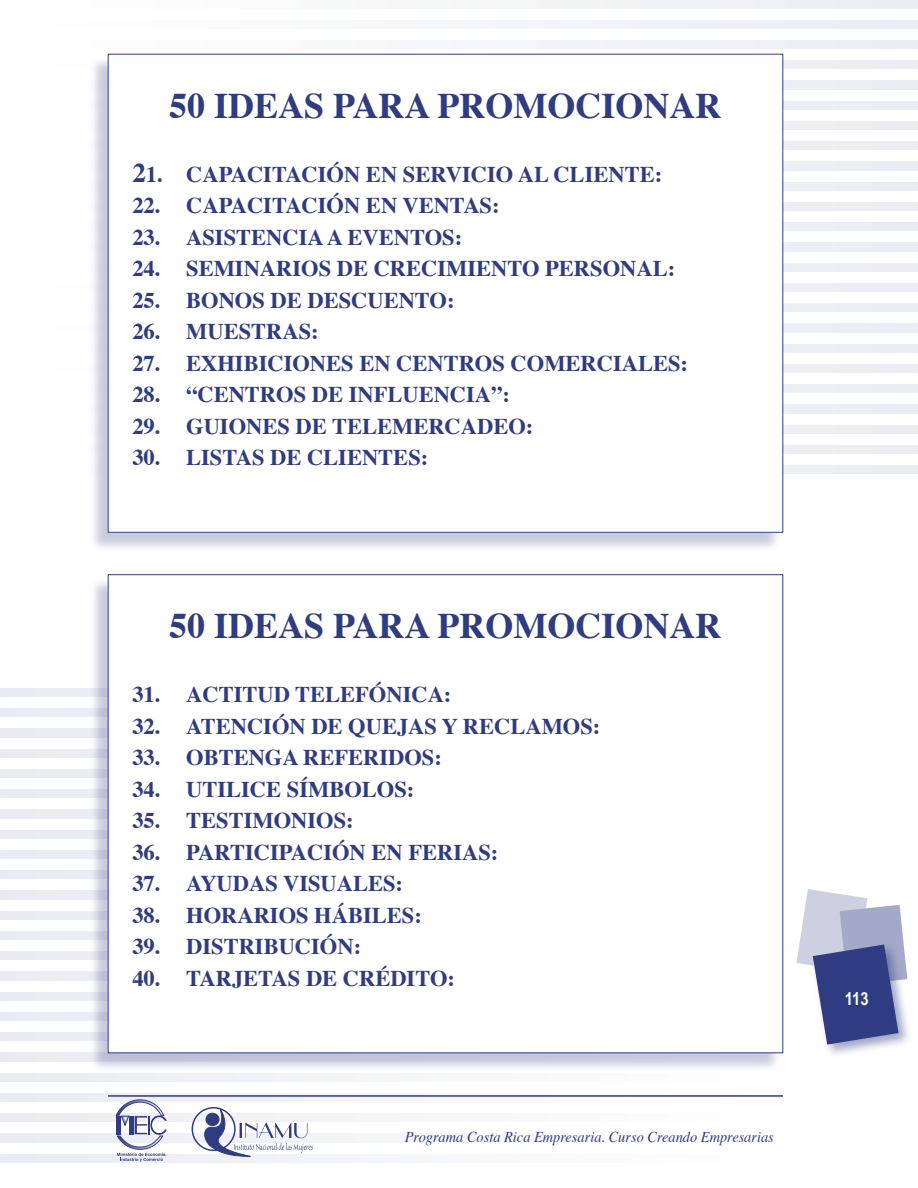
<style>
.page{position:relative;width:918px;height:1188px;background:#fff}
.page>*{position:absolute;margin:0;border:0;box-sizing:border-box;transform-origin:0 0}
.t1{font:700 36px "Times";color:#2f3c81}
.FILMINA{font:700 22.5px "Times";color:#2f3c81}
.t2{font:700 18px "Arial Narrow";color:#fff}
.t3{font:italic 15px "Times";color:#2f3c81;scale:.96 1}
.s1{font-size:27px}
</style>
<div class="page">
<div style="left:27px;top:0;width:891px;height:8px;background:#f5f6f9"></div>
<div style="left:27px;top:20px;width:891px;height:8px;background:#f5f6f9"></div>
<div style="left:27px;top:40px;width:891px;height:9px;background:#f5f6f9"></div>
<svg style="left:783px;top:61px;width:135px;height:8px"></svg>
<svg style="left:783px;top:81px;width:135px;height:8px"></svg>
<svg style="left:783px;top:101px;width:135px;height:8px"></svg>
<svg style="left:783px;top:121px;width:135px;height:9px"></svg>
<svg style="left:783px;top:142px;width:135px;height:8px"></svg>
<svg style="left:783px;top:162px;width:135px;height:8px"></svg>
<svg style="left:783px;top:182px;width:135px;height:8px"></svg>
<svg style="left:783px;top:202px;width:135px;height:9px"></svg>
<svg style="left:783px;top:223px;width:135px;height:8px"></svg>
<svg style="left:783px;top:243px;width:135px;height:8px"></svg>
<svg style="left:783px;top:263px;width:135px;height:8px"></svg>
<svg style="left:783px;top:283px;width:135px;height:9px"></svg>
<svg style="left:783px;top:304px;width:135px;height:8px"></svg>
<svg style="left:783px;top:324px;width:135px;height:8px"></svg>
<svg style="left:783px;top:344px;width:135px;height:8px"></svg>
<svg style="left:783px;top:364px;width:135px;height:9px"></svg>
<svg style="left:783px;top:385px;width:135px;height:8px"></svg>
<svg style="left:783px;top:405px;width:135px;height:8px"></svg>
<svg style="left:783px;top:425px;width:135px;height:8px"></svg>
<svg style="left:783px;top:445px;width:135px;height:9px"></svg>
<svg style="left:783px;top:466px;width:135px;height:8px"></svg>
<div style="left:0;top:1154px;width:765px;height:8px;background:#f6f7fa"></div>
<div style="left:0;top:1134px;width:765px;height:8px;background:#f7f7fa"></div>
<div style="left:0;top:1114px;width:765px;height:8px;background:#f7f7fa"></div>
<div style="left:0;top:1093px;width:765px;height:9px;background:#f4f5f9"></div>
<div style="left:0;top:1073px;width:765px;height:8px;background:#f4f5f9"></div>
<div style="left:0;top:1053px;width:765px;height:8px;background:#ebedf3"></div>
<div style="left:0;top:1033px;width:765px;height:8px;background:#ebedf3"></div>
<div style="left:0;top:1012px;width:765px;height:9px;background:#ebedf3"></div>
<div style="left:0;top:992px;width:765px;height:8px;background:#ebedf3"></div>
<div style="left:0;top:972px;width:765px;height:8px;background:#ebedf3"></div>
<div style="left:0;top:952px;width:765px;height:8px;background:#ebedf3"></div>
<div style="left:0;top:931px;width:765px;height:9px;background:#ebedf3"></div>
<div style="left:0;top:911px;width:765px;height:8px;background:#ebedf3"></div>
<div style="left:0;top:891px;width:765px;height:8px;background:#ebedf3"></div>
<div style="left:0;top:871px;width:765px;height:8px;background:#ebedf3"></div>
<div style="left:0;top:850px;width:765px;height:9px;background:#ebedf3"></div>
<div style="left:0;top:830px;width:765px;height:8px;background:#ebedf3"></div>
<div style="left:0;top:810px;width:765px;height:8px;background:#ebedf3"></div>
<div style="left:0;top:790px;width:765px;height:8px;background:#ebedf3"></div>
<div style="left:0;top:769px;width:765px;height:9px;background:#ebedf3"></div>
<div style="left:0;top:749px;width:765px;height:8px;background:#ebedf3"></div>
<div style="left:0;top:729px;width:765px;height:8px;background:#ebedf3"></div>
<div style="left:0;top:709px;width:765px;height:8px;background:#ebedf3"></div>
<div style="left:0;top:688px;width:765px;height:9px;background:#ebedf3"></div>
<div style="left:192px;top:1107px;width:44px;height:44px;border:1px solid #2f3c81;border-radius:50%"></div>
<svg style="left:202px;top:1108px;width:111px;height:49px"></svg>
<svg style="left:116px;top:1099px;width:51px;height:63px"></svg>
<hr style="left:108px;top:1095px;width:675px;height:2px;background:#2f3c81">
<div style="left:809px;top:941px;width:104px;height:118px;background:#2f3c81;opacity:.45"></div>
<svg style="left:796px;top:889px;width:111px;height:156px"></svg>
<div style="left:88px;top:55px;width:694px;height:498px;background:#2f3c81;opacity:.27"></div>
<div style="left:108px;top:54px;width:675px;height:478px;background:#fff"></div>
<div style="left:88px;top:575px;width:694px;height:499px;background:#2f3c81;opacity:.27"></div>
<div style="left:108px;top:575px;width:675px;height:478px;background:#fff"></div>
<p class="t1" style="left:169px;top:71px;width:554px">50 IDEAS PARA PROMOCIONAR</p>
<p class="FILMINA" style="left:132px;top:153px;width:531px"><span class="s1">2</span>1. CAPACITACIÓN EN SERVICIO AL CLIENTE:</p>
<p class="FILMINA" style="left:132px;top:184px;width:369px">22. CAPACITACIÓN EN VENTAS:</p>
<p class="FILMINA" style="left:132px;top:216px;width:331px">23. ASISTENCIA A EVENTOS:</p>
<p class="FILMINA" style="left:132px;top:247px;width:544px">24. SEMINARIOS DE CRECIMIENTO PERSONAL:</p>
<p class="FILMINA" style="left:132px;top:279px;width:324px">25. BONOS DE DESCUENTO:</p>
<p class="FILMINA" style="left:132px;top:310px;width:188px">26. MUESTRAS:</p>
<p class="FILMINA" style="left:132px;top:342px;width:557px">27. EXHIBICIONES EN CENTROS COMERCIALES:</p>
<p class="FILMINA" style="left:132px;top:373px;width:379px">28. “CENTROS DE INFLUENCIA”:</p>
<p class="FILMINA" style="left:132px;top:405px;width:402px">29. GUIONES DE TELEMERCADEO:</p>
<p class="FILMINA" style="left:132px;top:436px;width:297px">30. LISTAS DE CLIENTES:</p>
<p class="t1" style="left:169px;top:592px;width:554px">50 IDEAS PARA PROMOCIONAR</p>
<p class="FILMINA" style="left:132px;top:673px;width:321px">31. ACTITUD TELEFÓNICA:</p>
<p class="FILMINA" style="left:132px;top:705px;width:470px">32. ATENCIÓN DE QUEJAS Y RECLAMOS:</p>
<p class="FILMINA" style="left:132px;top:736px;width:311px">33. OBTENGA REFERIDOS:</p>
<p class="FILMINA" style="left:132px;top:768px;width:283px">34. UTILICE SÍMBOLOS:</p>
<p class="FILMINA" style="left:132px;top:799px;width:223px">35. TESTIMONIOS:</p>
<p class="FILMINA" style="left:132px;top:831px;width:367px">36. PARTICIPACIÓN EN FERIAS:</p>
<p class="FILMINA" style="left:132px;top:862px;width:272px">37. AYUDAS VISUALES:</p>
<p class="FILMINA" style="left:132px;top:894px;width:291px">38. HORARIOS HÁBILES:</p>
<p class="FILMINA" style="left:132px;top:925px;width:230px">39. DISTRIBUCIÓN:</p>
<p class="FILMINA" style="left:132px;top:957px;width:324px">40. TARJETAS DE CRÉDITO:</p>
<p class="t3" style="left:405px;top:1123px;width:386px">Programa Costa Rica Empresaria. Curso Creando Empresarias</p>
<p class="t2" style="left:845px;top:988px;width:25px">113</p>
</div>
